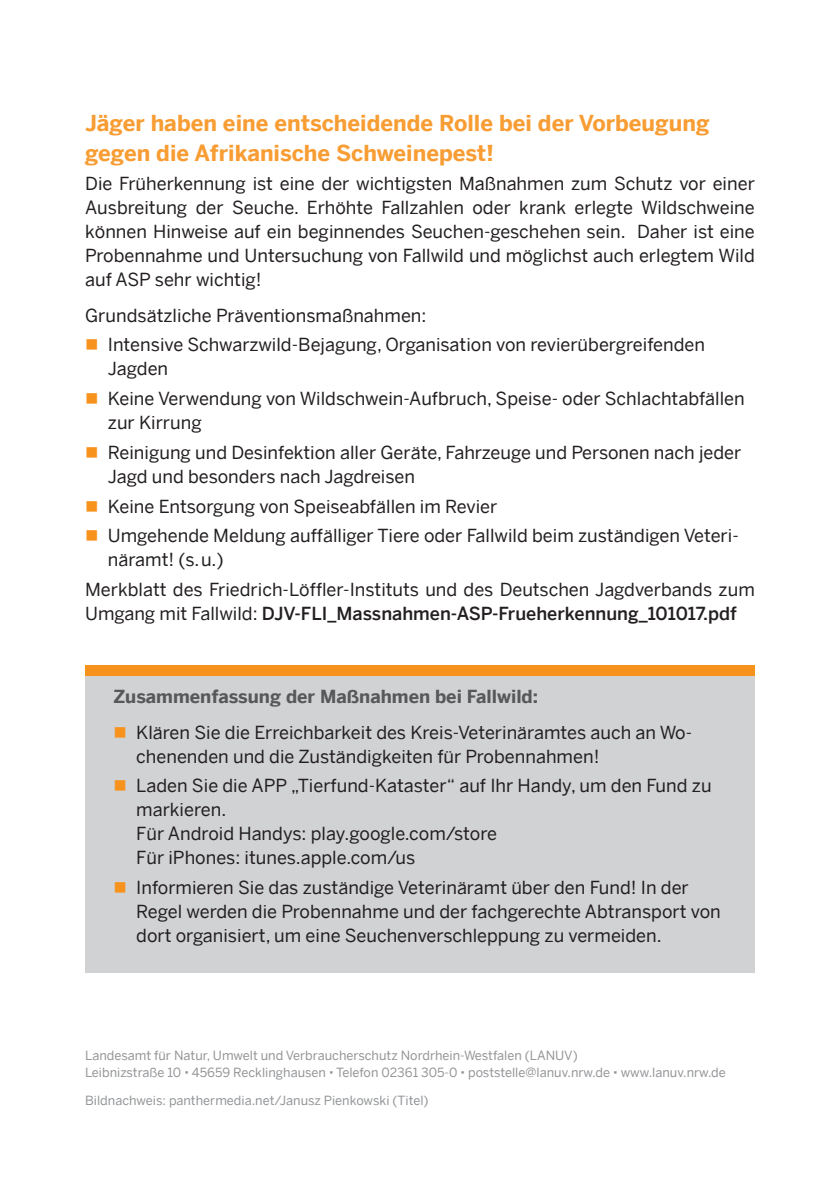
<style>
.page{position:relative;width:840px;height:1191px;background:#fff}
.page>*{position:absolute;margin:0;border:0;box-sizing:border-box;transform-origin:0 0}
.t1{font:700 22px/30px "Benton Sans";color:#f89d33}
.t2{font:18px/24px "Benton Sans";color:#231f20}
.t3{font:500 18px "Benton Sans";color:#231f20}
.t4{font:700 18px "Benton Sans";color:#57585a}
.t5{font:12.6px/17px "Benton Sans";color:#939598}
.s1{font-weight:400}
</style>
<div class="page">
<div style="left:85px;top:665px;width:669px;height:307px;background:#d1d2d4"></div>
<div style="left:85px;top:665px;width:669px;height:10px;background:#f7931d"></div>
<p class="t1" style="left:85px;top:107px;width:625px">Jäger haben eine entscheidende Rolle bei der Vorbeugung gegen die Afrikanische Schweinepest!</p>
<p class="t2" style="left:85px;top:172px;width:671px;text-align:justify">Die Früherkennung ist eine der wichtigsten Maßnahmen zum Schutz vor einer Ausbreitung der Seuche. Erhöhte Fallzahlen oder krank erlegte Wildschweine können Hinweise auf ein beginnendes Seuchen-geschehen sein. Daher ist eine Probennahme und Untersuchung von Fallwild und möglichst auch erlegtem Wild auf ASP sehr wichtig!</p>
<p class="t2" style="left:108px;top:300px;width:598px;line-height:29.6px;text-indent:-23px">Grundsätzliche Präventionsmaßnahmen:<br>Intensive Schwarzwild-Bejagung, Organisation von revierübergreifenden</p>
<p class="t2" style="left:108px;top:354px;width:638px;line-height:29.6px">Jagden<br>Keine Verwendung von Wildschwein-Aufbruch, Speise- oder Schlachtabfällen</p>
<p class="t2" style="left:108px;top:407px;width:634px;line-height:29.6px">zur Kirrung<br>Reinigung und Desinfektion aller Geräte, Fahrzeuge und Personen nach jeder</p>
<p class="t2" style="left:108px;top:461px;width:632px;line-height:29.6px">Jagd und besonders nach Jagdreisen<br>Keine Entsorgung von Speiseabfällen im Revier<br>Umgehende Meldung auffälliger Tiere oder Fallwild beim zuständigen Veteri-</p>
<p class="t2" style="left:85px;top:544px;width:670px;line-height:29.6px;text-indent:23px">näramt! (s.u.)<br>Merkblatt des Friedrich-Löffler-Instituts und des Deutschen Jagdverbands zum</p>
<p class="t3" style="left:85px;top:602px;width:652px"><span class="s1">Umgang mit Fallwild:</span> DJV-FLI_Massnahmen-ASP-Frueherkennung_101017.pdf</p>
<p class="t4" style="left:113px;top:686px;width:426px">Zusammenfassung der Maßnahmen bei Fallwild:</p>
<p class="t2" style="left:136px;top:720px;width:557px">Klären Sie die Erreichbarkeit des Kreis-Veterinäramtes auch an Wo&shy;chenenden und die Zuständigkeiten für Probennahmen!</p>
<p class="t2" style="left:136px;top:773px;width:576px">Laden Sie die APP „Tierfund-Kataster“ auf Ihr Handy, um den Fund zu markieren.<br>Für Android Handys: play.google.com/store<br>Für iPhones: itunes.apple.com/us</p>
<p class="t2" style="left:136px;top:875px;width:585px">Informieren Sie das zuständige Veterinäramt über den Fund! In der<br>Regel werden die Probennahme und der fachgerechte Abtransport von dort organisiert, um eine Seuchenverschleppung zu vermeiden.</p>
<p class="t5" style="left:85px;top:1046px;width:642px">Landesamt für Natur, Umwelt und Verbraucherschutz Nordrhein-Westfalen (LANUV)<br>Leibnizstraße 10 45659 Recklinghausen Telefon 02361 305-0 poststelle@lanuv.nrw.de www.lanuv.nrw.de</p>
<p class="t5" style="left:85px;top:1092px;width:345px">Bildnachweis: panthermedia.net/Janusz Pienkowski (Titel)</p>
</div>
